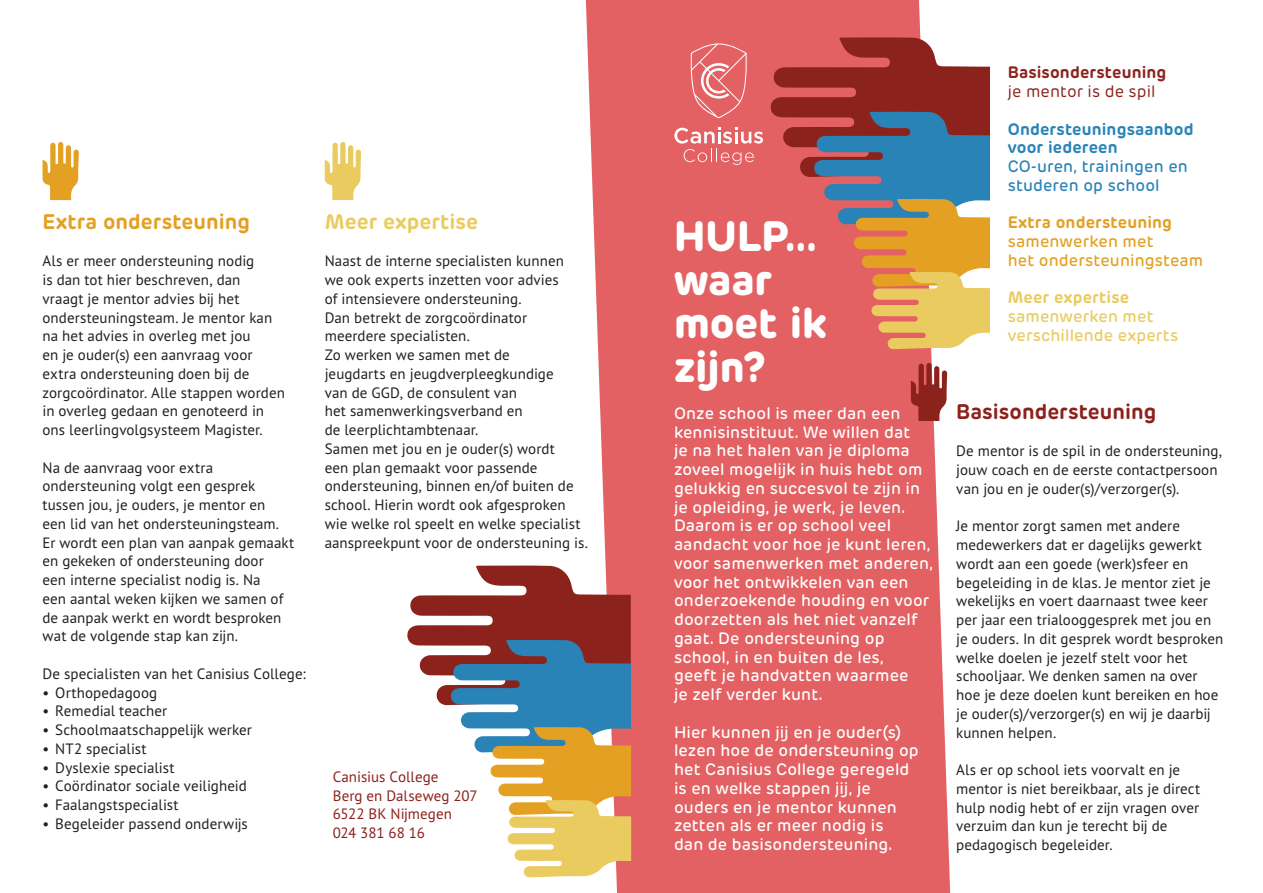
<style>
.page{position:relative;width:1263px;height:893px;background:#fff}
.page>*{position:absolute;margin:0;border:0;box-sizing:border-box;transform-origin:0 0}
.t1{font:800 42px/43.5px "Rubrik New";color:#fff}
.platte_inspring{font:700 21px "Rubrik New";letter-spacing:.005em;color:#e3a023}
.platte_inspring-2{font:700 21px "Rubrik New";letter-spacing:.005em;color:#8c221c}
.platte_inspring-3{font:700 21px "Rubrik New";color:#e9cb5f}
.platte{font:500 16.5px/18.8px "Rubrik New";letter-spacing:.005em;color:#fff}
.platte_inspring-4{font:500 16.5px/18.8px "Rubrik New";letter-spacing:.005em;color:#2a83b7}
.platte_inspring-5{font:500 16.5px/18.8px "Rubrik New";letter-spacing:.005em;color:#e3a023}
.platte_inspring-6{font:500 16.5px/18.8px "Rubrik New";letter-spacing:.005em;color:#e9cb5f}
.platte_inspring-7{font:700 16.5px/18.8px "Rubrik New";letter-spacing:.005em;color:#2a83b7}
.platte_inspring-8{font:700 16.5px "Rubrik New";letter-spacing:.01em;color:#8c221c}
.platte_inspring-9{font:700 16.5px "Rubrik New";letter-spacing:.01em;color:#e3a023}
.platte_inspring-10{font:16.5px "Rubrik New";letter-spacing:.005em;color:#8c221c}
.platte_inspring-11{font:700 16.5px "Rubrik New";letter-spacing:.005em;color:#e9cb5f}
.platte-2{font:15px/18.8px "PT Sans Pro";letter-spacing:.005em;color:#231f20}
.platte_inspring-12{font:15px "PT Sans Pro";letter-spacing:.005em;color:#231f20}
.platte-3{font:15px "PT Sans Pro";color:#8c221c}
</style>
<div class="page">
<div style="left:586px;top:0;width:364px;height:893px;background:#e36163"></div>
<svg style="left:407px;top:565px;width:224px;height:312px"></svg>
<svg style="left:42px;top:142px;width:37px;height:58px"></svg>
<svg style="left:325px;top:142px;width:36px;height:58px"></svg>
<svg style="left:771px;top:37px;width:219px;height:312px"></svg>
<svg style="left:911px;top:363px;width:36px;height:58px"></svg>
<svg style="left:691px;top:43px;width:56px;height:75px"></svg>
<svg style="left:674px;top:127px;width:89px;height:38px"></svg>
<p class="platte_inspring" style="left:43px;top:208px;width:209px">Extra ondersteuning</p>
<p class="platte-2" style="left:43px;top:251px;width:244px">Als er meer ondersteuning nodig<br>is dan tot hier beschreven, dan vraagt je mentor advies bij het ondersteuningsteam. Je mentor kan na het advies in overleg met jou<br>en je ouder(s) een aanvraag voor extra ondersteuning doen bij de zorgcoördinator. Alle stappen worden in overleg gedaan en genoteerd in ons leerlingvolgsysteem Magister.</p>
<p class="platte-2" style="left:43px;top:458px;width:253px">Na de aanvraag voor extra ondersteuning volgt een gesprek tussen jou, je ouders, je mentor en<br>een lid van het ondersteuningsteam.<br>Er wordt een plan van aanpak gemaakt en gekeken of ondersteuning door<br>een interne specialist nodig is. Na<br>een aantal weken kijken we samen of de aanpak werkt en wordt besproken wat de volgende stap kan zijn.</p>
<p class="platte-2" style="left:43px;top:664px;width:265px">De specialisten van het Canisius College:</p>
<p class="platte_inspring-12" style="left:43px;top:683px;width:116px">• Orthopedagoog</p>
<p class="platte_inspring-12" style="left:43px;top:701px;width:126px">• Remedial teacher</p>
<p class="platte_inspring-12" style="left:43px;top:720px;width:211px">• Schoolmaatschappelijk werker</p>
<p class="platte_inspring-12" style="left:43px;top:739px;width:106px">• NT2 specialist</p>
<p class="platte_inspring-12" style="left:43px;top:758px;width:134px">• Dyslexie specialist</p>
<p class="platte_inspring-12" style="left:43px;top:776px;width:206px">• Coördinator sociale veiligheid</p>
<p class="platte_inspring-12" style="left:43px;top:795px;width:138px">• Faalangstspecialist</p>
<p class="platte_inspring-12" style="left:43px;top:814px;width:207px">• Begeleider passend onderwijs</p>
<p class="platte_inspring-3" style="left:325px;top:208px;width:155px">Meer expertise</p>
<p class="platte-2" style="left:325px;top:251px;width:241px">Naast de interne specialisten kunnen we ook experts inzetten voor advies of intensievere ondersteuning.<br>Dan betrekt de zorgcoördinator meerdere specialisten.</p>
<p class="platte-2" style="left:325px;top:345px;width:230px">Zo werken we samen met de jeugdarts en jeugdverpleegkundige van de GGD, de consulent van<br>het samenwerkingsverband en<br>de leerplichtambtenaar.</p>
<p class="platte-2" style="left:325px;top:439px;width:265px">Samen met jou en je ouder(s) wordt<br>een plan gemaakt voor passende ondersteuning, binnen en/of buiten de school. Hierin wordt ook afgesproken wie welke rol speelt en welke specialist aanspreekpunt voor de ondersteuning is.</p>
<p class="platte-3" style="left:333px;top:767px;width:107px">Canisius College</p>
<p class="platte-3" style="left:333px;top:785px;width:146px">Berg en Dalseweg 207</p>
<p class="platte-3" style="left:333px;top:804px;width:121px">6522 BK Nijmegen</p>
<p class="platte-3" style="left:333px;top:823px;width:94px">024 381 68 16</p>
<p class="t1" style="left:674px;top:215px;width:144px">HULP...</p>
<p class="t1" style="left:674px;top:258px;width:154px">waar moet ik zijn?</p>
<p class="platte" style="left:674px;top:404px;width:260px">Onze school is meer dan een kennisinstituut. We willen dat<br>je na het halen van je diploma zoveel mogelijk in huis hebt om gelukkig en succesvol te zijn in je opleiding, je werk, je leven.<br>Daarom is er op school veel aandacht voor hoe je kunt leren, voor samenwerken met anderen, voor het ontwikkelen van een onderzoekende houding en voor doorzetten als het niet vanzelf gaat. De ondersteuning op school, in en buiten de les,<br>geeft je handvatten waarmee<br>je zelf verder kunt.</p>
<p class="platte" style="left:674px;top:723px;width:246px">Hier kunnen jij en je ouder(s) lezen hoe de ondersteuning op het Canisius College geregeld is en welke stappen jij, je ouders en je mentor kunnen zetten als er meer nodig is<br>dan de basisondersteuning.</p>
<p class="platte_inspring-8" style="left:1008px;top:62px;width:160px">Basisondersteuning</p>
<p class="platte_inspring-10" style="left:1008px;top:81px;width:149px">je mentor is de spil</p>
<p class="platte_inspring-7" style="left:1008px;top:119px;width:187px">Ondersteuningsaanbod voor iedereen</p>
<p class="platte_inspring-4" style="left:1008px;top:157px;width:182px">CO-uren, trainingen en studeren op school</p>
<p class="platte_inspring-9" style="left:1008px;top:212px;width:166px">Extra ondersteuning</p>
<p class="platte_inspring-5" style="left:1008px;top:232px;width:197px">samenwerken met<br>het ondersteuningsteam</p>
<p class="platte_inspring-11" style="left:1008px;top:287px;width:123px">Meer expertise</p>
<p class="platte_inspring-6" style="left:1008px;top:307px;width:172px">samenwerken met verschillende experts</p>
<p class="platte_inspring-2" style="left:956px;top:398px;width:202px">Basisondersteuning</p>
<p class="platte-2" style="left:956px;top:441px;width:267px">De mentor is de spil in de ondersteuning, jouw coach en de eerste contactpersoon van jou en je ouder(s)/verzorger(s).</p>
<p class="platte-2" style="left:956px;top:516px;width:269px">Je mentor zorgt samen met andere medewerkers dat er dagelijks gewerkt wordt aan een goede (werk)sfeer en begeleiding in de klas. Je mentor ziet je wekelijks en voert daarnaast twee keer per jaar een trialooggesprek met jou en je ouders. In dit gesprek wordt besproken welke doelen je jezelf stelt voor het schooljaar. We denken samen na over hoe je deze doelen kunt bereiken en hoe je ouder(s)/verzorger(s) en wij je daarbij kunnen helpen.</p>
<p class="platte-2" style="left:956px;top:760px;width:245px">Als er op school iets voorvalt en je mentor is niet bereikbaar, als je direct hulp nodig hebt of er zijn vragen over verzuim dan kun je terecht bij de pedagogisch begeleider.</p>
</div>
